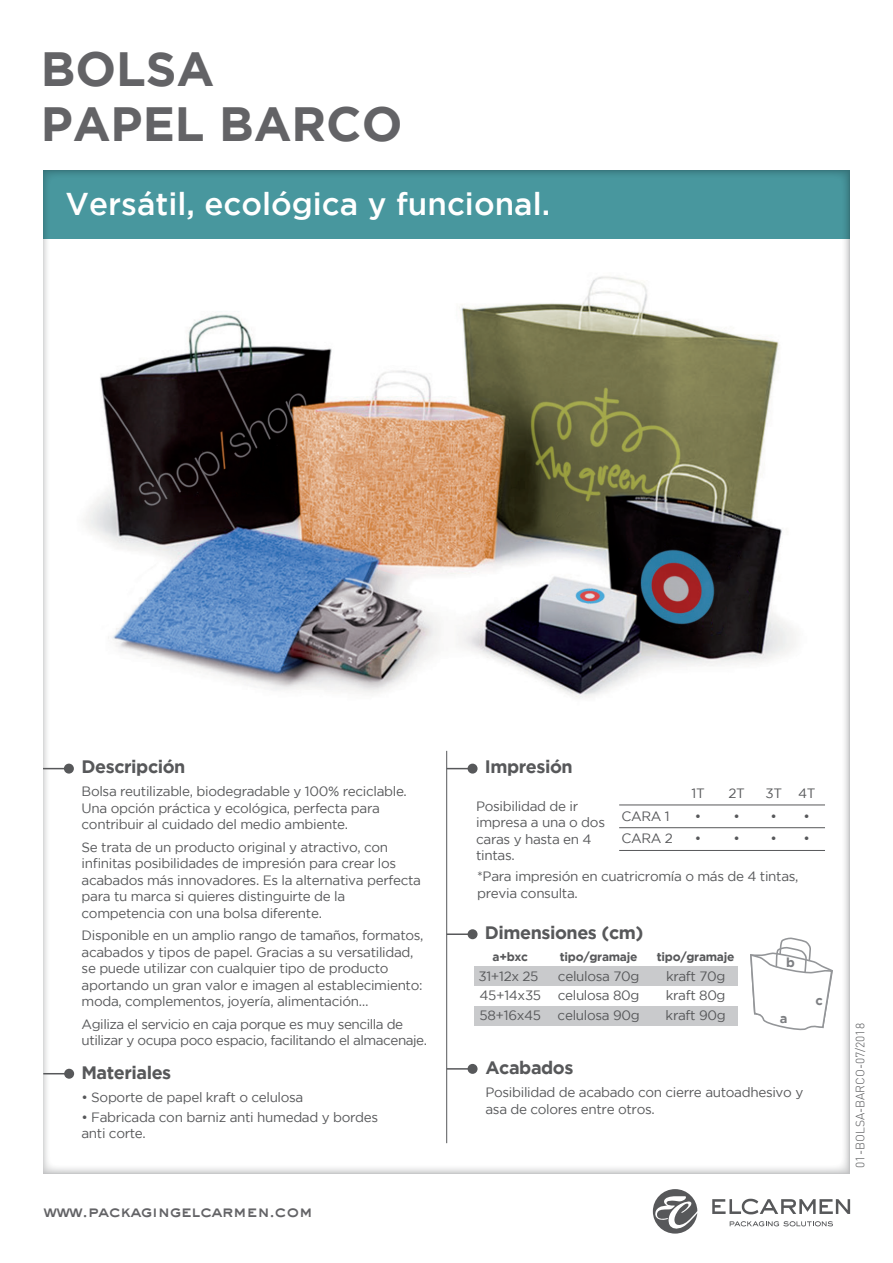
<style>
.page{position:relative;width:893px;height:1263px;background:#fff}
.page>*{position:absolute;margin:0;border:0;box-sizing:border-box;transform-origin:0 0}
.t1{font:700 48px/55.5px "Gotham";color:#636366}
.t2{font:500 31.5px "Gotham";color:#fff}
.t3{font:700 18px "Gotham";letter-spacing:-.025em;color:#57585a}
.t4{font:16.5px "AT Sackers Heavy Gothic";letter-spacing:-.05em;color:#636366}
.t5{font:13.5px/16.5px "Gotham";letter-spacing:-.025em;color:#57585a}
.t6{font:700 13.05px "Gotham";color:#7e8083}
.t7{font:700 12px "Gotham";letter-spacing:-.025em;color:#57585a}
.t8{font:300 12px "DIN";color:#57585a}
</style>
<div class="page">
<div style="left:43px;top:170px;width:806px;height:68px;background:#48979e"></div>
<svg style="left:43px;top:768px;width:21px;height:1px"></svg>
<div style="left:64px;top:764px;width:10px;height:10px;background:#57585a;border-radius:50%"></div>
<svg style="left:447px;top:1068px;width:21px;height:1px"></svg>
<div style="left:468px;top:1064px;width:10px;height:10px;background:#57585a;border-radius:50%"></div>
<svg style="left:712px;top:1199px;width:138px;height:15px"></svg>
<svg style="left:730px;top:1221px;width:103px;height:5px"></svg>
<svg style="left:653px;top:1189px;width:44px;height:44px"></svg>
<hr style="left:446px;top:751px;width:1px;height:392px;background:#57585a">
<svg style="left:43px;top:1073px;width:21px;height:1px"></svg>
<div style="left:64px;top:1069px;width:10px;height:10px;background:#57585a;border-radius:50%"></div>
<svg style="left:447px;top:768px;width:21px;height:1px"></svg>
<div style="left:468px;top:764px;width:10px;height:10px;background:#57585a;border-radius:50%"></div>
<hr style="left:447px;top:933px;width:26px;height:2px;background:#57585a">
<div style="left:468px;top:929px;width:10px;height:10px;background:#57585a;border-radius:50%"></div>
<img style="left:84px;top:276px;width:712px;height:422px">
<svg style="left:750px;top:937px;width:83px;height:94px"></svg>
<hr style="left:619px;top:850px;width:206px;height:1px;background:#57585a">
<hr style="left:619px;top:805px;width:206px;height:1px;background:#57585a">
<hr style="left:619px;top:827px;width:206px;height:1px;background:#57585a">
<div style="left:474px;top:966px;width:264px;height:20px;background:#c9cacc"></div>
<div style="left:474px;top:1006px;width:264px;height:20px;background:#c9cacc"></div>
<h1 class="t1" style="left:41px;top:40px;width:363px">BOLSA<br>PAPEL BARCO</h1>
<h2 class="t2" style="left:66px;top:186px;width:486px">Versátil, ecológica y funcional.</h2>
<h3 class="t3" style="left:82px;top:756px;width:105px">Descripción</h3>
<p class="t5" style="left:82px;top:783px;width:327px">Bolsa reutilizable, biodegradable y 100% reciclable.<br>Una opción práctica y ecológica, perfecta para contribuir al cuidado del medio ambiente.</p>
<p class="t5" style="left:82px;top:839px;width:341px">Se trata de un producto original y atractivo, con infinitas posibilidades de impresión para crear los acabados más innovadores. Es la alternativa perfecta para tu marca si quieres distinguirte de la competencia con una bolsa diferente.</p>
<p class="t5" style="left:82px;top:927px;width:343px">Disponible en un amplio rango de tamaños, formatos, acabados y tipos de papel. Gracias a su versatilidad, se puede utilizar con cualquier tipo de producto aportando un gran valor e imagen al establecimiento: moda, complementos, joyería, alimentación…</p>
<p class="t5" style="left:82px;top:1016px;width:347px">Agiliza el servicio en caja porque es muy sencilla de utilizar y ocupa poco espacio, facilitando el almacenaje.</p>
<h3 class="t3" style="left:81px;top:1062px;width:91px">Materiales</h3>
<p class="t5" style="left:81px;top:1089px;width:223px">• Soporte de papel kraft o celulosa</p>
<p class="t5" style="left:81px;top:1108px;width:298px">• Fabricada con barniz anti humedad y bordes anti corte.</p>
<p class="t4" style="left:43px;top:1199px;width:271px">www.packagingelcarmen.com</p>
<h3 class="t3" style="left:485px;top:756px;width:89px">Impresión</h3>
<p class="t5" style="left:691px;top:785px;width:15px">1T</p>
<p class="t5" style="left:728px;top:785px;width:18px">2T</p>
<p class="t5" style="left:765px;top:785px;width:52px">3T 4T</p>
<p class="t5" style="left:476px;top:797px;width:130px">Posibilidad de ir impresa a una o dos caras y hasta en 4 tintas.</p>
<p class="t5" style="left:477px;top:868px;width:323px">*Para impresión en cuatricromía o más de 4 tintas, previa consulta.</p>
<p class="t5" style="left:621px;top:807px;width:50px">CARA 1</p>
<p class="t5" style="left:695px;top:807px;width:46px">• •</p>
<p class="t5" style="left:771px;top:807px;width:41px">• •</p>
<p class="t5" style="left:621px;top:830px;width:53px">CARA 2</p>
<p class="t5" style="left:695px;top:830px;width:46px">• •</p>
<p class="t5" style="left:771px;top:830px;width:41px">• •</p>
<h3 class="t3" style="left:485px;top:923px;width:160px">Dimensiones (cm)</h3>
<p class="t7" style="left:493px;top:950px;width:37px">a+bxc</p>
<p class="t7" style="left:560px;top:950px;width:79px">tipo/gramaje</p>
<p class="t7" style="left:657px;top:950px;width:79px">tipo/gramaje</p>
<p class="t5" style="left:478px;top:967px;width:62px">31+12x 25</p>
<p class="t5" style="left:558px;top:967px;width:83px">celulosa 70g</p>
<p class="t5" style="left:666px;top:967px;width:61px">kraft 70g</p>
<p class="t5" style="left:479px;top:987px;width:162px">45+14x35 celulosa 80g</p>
<p class="t5" style="left:666px;top:987px;width:61px">kraft 80g</p>
<p class="t5" style="left:479px;top:1006px;width:162px">58+16x45 celulosa 90g</p>
<p class="t5" style="left:666px;top:1006px;width:62px">kraft 90g</p>
<p class="t6" style="left:786px;top:955px;width:10px">b</p>
<p class="t6" style="left:780px;top:1011px;width:9px">a</p>
<p class="t6" style="left:815px;top:992px;width:9px">c</p>
<h3 class="t3" style="left:485px;top:1057px;width:89px">Acabados</h3>
<p class="t5" style="left:485px;top:1084px;width:319px">Posibilidad de acabado con cierre autoadhesivo y asa de colores entre otros.</p>
<p class="t8" style="left:853px;top:1168px;width:146px;rotate:-90deg">01-BOLSA-BARCO-07/2018</p>
</div>
